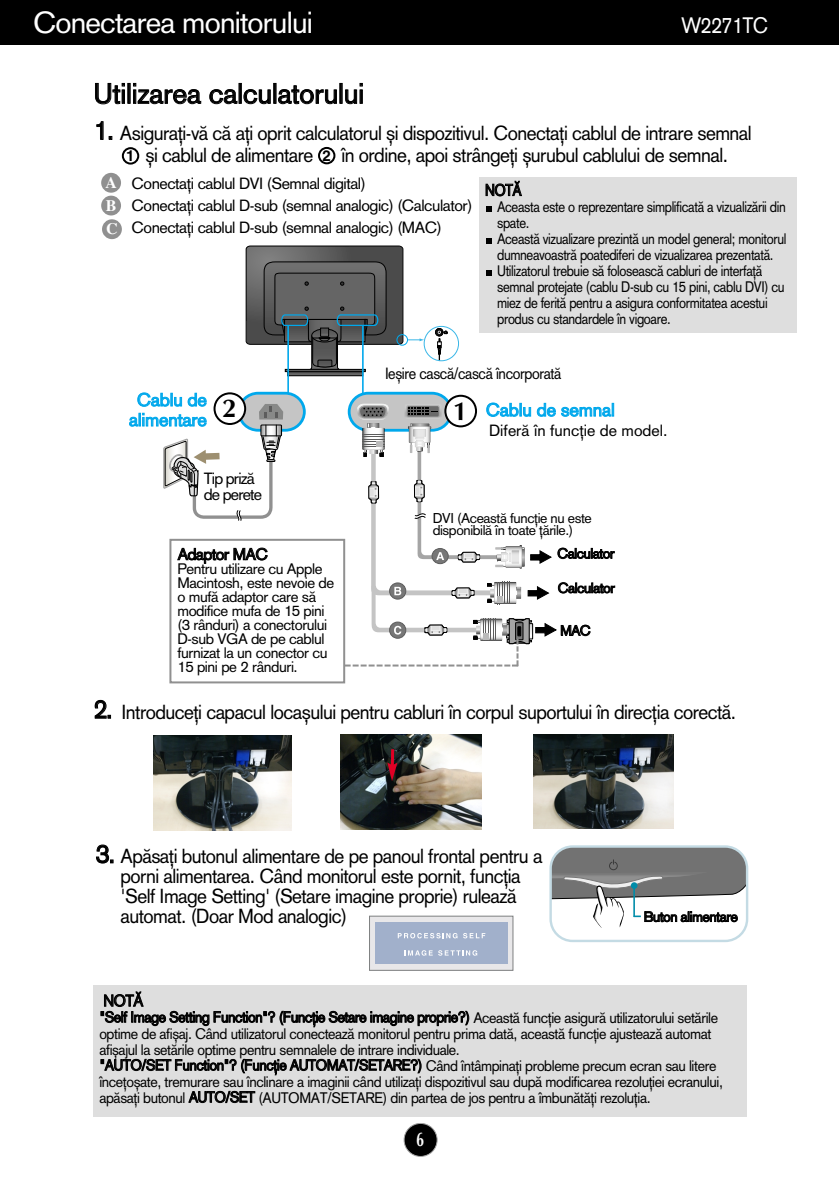
<style>
.page{position:relative;width:839px;height:1189px;background:#fff}
.page>*{position:absolute;margin:0;border:0;box-sizing:border-box;transform-origin:0 0}
.t1{font:30px "Akzid Gro Rom East";letter-spacing:-.03em;color:#fff}
.t2{font:28px "Akzid Gro Rom East";color:#000}
.t3{font:700 26px "Optima";color:#000}
.t4{font:22px "Akzid Gro Rom East";letter-spacing:-.03em;color:#fff;scale:.9 1}
.t5{font:20px/20px "Akzid Gro Rom East";letter-spacing:-.03em;color:#000;scale:.95 1}
.t6{font:700 20px "Optima";color:#fff;scale:.7 1}
.t7{font:18px/20px "Akzid Gro Rom East";letter-spacing:-.005em;color:#00a8ec}
.t8{font:16px/22.4px "Akzid Gro Rom East";letter-spacing:-.03em;color:#000}
.t9{font:16px "Akzid Gro Rom East";letter-spacing:-.03em;color:#000;scale:.9 1}
.t10{font:16px "Akzid Gro Rom East";color:#000}
.t11{font:16px/16px "Akzid Gro Rom East";letter-spacing:-.055em;color:#000}
.t12{font:16px "Akzid Gro Rom East";letter-spacing:-.03em;color:#000;scale:.95 1}
.t13{font:16px "Akzid Gro Rom East";letter-spacing:-.03em;color:#000;scale:.87 1}
.t14{font:700 16px/23px "Times";color:#fff}
.t15{font:15px/16px "Akzid Gro Rom East";letter-spacing:-.03em;color:#000;scale:.95 1}
.t16{font:15px/16px "Akzid Gro Rom East";letter-spacing:-.03em;color:#000;scale:.87 1}
.t17{font:15px/14px "Akzid Gro Rom East";letter-spacing:-.03em;color:#000}
.t18{font:700 15px "Helvetica";color:#000}
.t19{font:14px/12px "Akzid Gro Rom East";letter-spacing:-.03em;color:#000}
.s1{font-size:26px}
.s2{font-family:"Helvetica";font-weight:700;font-size:15px}
</style>
<div class="page">
<div style="left:404px;top:1123px;width:33px;height:33px;background:#000;border-radius:50%"></div>
<div style="left:403px;top:1123px;width:34px;height:34px;border:2px solid #a5a5a5;border-radius:50%"></div>
<div style="left:0;top:0;width:839px;height:45px;background:#000"></div>
<hr style="left:287px;top:372px;width:76px;height:4px;background:#5f5f5f">
<div style="left:287px;top:371px;width:76px;height:5px;border:1px solid #000"></div>
<div style="left:285px;top:369px;width:80px;height:3px;border:1px solid #000"></div>
<hr style="left:362px;top:326px;width:2px;height:67px;background:#00a8ec">
<hr style="left:287px;top:326px;width:2px;height:67px;background:#00a8ec">
<svg style="left:245px;top:246px;width:179px;height:124px"></svg>
<div style="left:424px;top:326px;width:35px;height:35px;border:1px solid #39b6e7;border-radius:50%"></div>
<svg style="left:435px;top:328px;width:13px;height:32px"></svg>
<div style="left:93px;top:985px;width:654px;height:131px;background:#dedede"></div>
<svg style="left:163px;top:390px;width:143px;height:131px"></svg>
<svg style="left:122px;top:147px;width:17px;height:18px"></svg>
<svg style="left:318px;top:147px;width:17px;height:17px"></svg>
<div style="left:101px;top:173px;width:20px;height:20px;background:#909090;border-radius:50%"></div>
<div style="left:101px;top:196px;width:20px;height:19px;background:#909090;border-radius:50%"></div>
<div style="left:479px;top:177px;width:318px;height:156px;background:#dedede"></div>
<svg style="left:486px;top:270px;width:6px;height:6px"></svg>
<svg style="left:486px;top:238px;width:6px;height:6px"></svg>
<svg style="left:486px;top:206px;width:6px;height:6px"></svg>
<div style="left:169px;top:539px;width:176px;height:144px;border:2px solid #909090"></div>
<svg style="left:344px;top:390px;width:213px;height:276px"></svg>
<img style="left:154px;top:735px;width:138px;height:95px">
<img style="left:340px;top:734px;width:141px;height:96px">
<img style="left:533px;top:734px;width:140px;height:95px">
<hr style="left:391px;top:749px;width:3px;height:17px;background:#df0025">
<svg style="left:387px;top:762px;width:10px;height:19px"></svg>
<div style="left:369px;top:916px;width:144px;height:54px;background:#e8e7e9"></div>
<div style="left:369px;top:915px;width:144px;height:55px;border:1px solid #7e8081"></div>
<div style="left:375px;top:923px;width:132px;height:41px;background:#a1b0cb"></div>
<svg style="left:398px;top:933px;width:59px;height:5px"></svg>
<svg style="left:463px;top:933px;width:22px;height:5px"></svg>
<svg style="left:404px;top:950px;width:73px;height:5px"></svg>
<svg style="left:549px;top:845px;width:199px;height:97px"></svg>
<div style="left:631px;top:882px;width:6px;height:7px;background:#008ca9;border-radius:50%"></div>
<div style="left:102px;top:219px;width:20px;height:20px;background:#909090;border-radius:50%"></div>
<h1 class="t1" style="left:33px;top:12px;width:281px">Conectarea monitorului</h1>
<h3 class="t4" style="left:681px;top:18px;width:98px">W2271TC</h3>
<h2 class="t2" style="left:94px;top:83px;width:272px">Utilizarea calculatorului</h2>
<h3 class="t5" style="left:126px;top:124px;width:660px;line-height:22px;text-indent:-33px"><span class="s1">1.</span> Asigura˛i-v„ c„ a˛i oprit calculatorul ∫i dispozitivul. Conecta˛i cablul de intrare semnal<br><span class="s2">1</span> ∫i cablul de alimentare</h3>
<h3 class="t5" style="left:341px;top:147px;width:408px">Ón ordine, apoi str‚nge˛i ∫urubul cablului de semnal.</h3>
<p class="t18" style="left:322px;top:150px;width:10px">2</p>
<p class="t14" style="left:105px;top:172px;width:13px">A<br>B</p>
<p class="t8" style="left:131px;top:173px;width:342px">Conecta˛i cablul DVI (Semnal digital)<br>Conecta˛i cablul D-sub (semnal analogic) (Calculator)<br>Conecta˛i cablul D-sub (semnal analogic) (MAC)</p>
<p class="t13" style="left:485px;top:184px;width:43px">NOT√</p>
<p class="t16" style="left:497px;top:200px;width:334px">Aceasta este o reprezentare simplificat„ a vizualiz„rii din spate.<br>Aceast„ vizualizare prezint„ un model general; monitorul dumneavoastr„ poatediferi de vizualizarea prezentat„.<br>Utilizatorul trebuie s„ foloseasc„ cabluri de interfa˛„ semnal protejate (cablu D-sub cu 15 pini, cablu DVI) cu miez de ferit„ pentru a asigura conformitatea acestui produs cu standardele Ón vigoare.</p>
<p class="t14" style="left:106px;top:218px;width:13px">C</p>
<p class="t9" style="left:385px;top:367px;width:197px">Ie∫ire casc„/casc„ Óncorporat„</p>
<p class="t7" style="left:129px;top:392px;width:109px;text-indent:8px">Cablu de alimentare <sup>2</sup></p>
<h3 class="t3" style="left:453px;top:400px;width:16px">1</h3>
<p class="t11" style="left:204px;top:472px;width:60px">Tip priz„ de perete</p>
<p class="t7" style="left:486px;top:402px;width:130px">Cablu de semnal</p>
<p class="t10" style="left:489px;top:424px;width:180px">Difer„ Ón func˛ie de model.</p>
<p class="t19" style="left:433px;top:514px;width:161px">DVI (Aceast„ func˛ie nu este disponibil„ Ón toate ˛„rile.)</p>
<p class="t8" style="left:178px;top:545px;width:92px">Adaptor MAC</p>
<p class="t17" style="left:177px;top:563px;width:158px">Pentru utilizare cu Apple<br>Macintosh, este nevoie de o muf„ adaptor care s„ modifice mufa de 15 pini (3 r‚nduri) a conectorului<br>D-sub VGA de pe cablul furnizat la un conector cu<br>15 pini pe 2 r‚nduri.</p>
<h3 class="t5" style="left:94px;top:704px;width:678px"><span class="s1">2.</span> Introduce˛i capacul loca∫ului pentru cabluri Ón corpul suportului Ón direc˛ia corect„.</h3>
<p class="t19" style="left:557px;top:549px;width:59px">Calculator</p>
<p class="t19" style="left:557px;top:583px;width:59px">Calculator</p>
<p class="t19" style="left:560px;top:626px;width:32px">MAC</p>
<h3 class="t5" style="left:121px;top:848px;width:445px;text-indent:-25px"><span class="s1">3.</span> Ap„sa˛i butonul alimentare de pe panoul frontal pentru a porni alimentarea. C‚nd monitorul este pornit, func˛ia 'Self Image Setting' (Setare imagine proprie) ruleaz„ automat. (Doar Mod analogic)</h3>
<p class="t19" style="left:643px;top:912px;width:96px">Buton alimentare</p>
<p class="t12" style="left:103px;top:995px;width:43px">NOT√</p>
<p class="t15" style="left:99px;top:1010px;width:658px">"Self Image Setting Function"? (Func˛ie Setare imagine proprie?) Aceast„ func˛ie asigur„ utilizatorului set„rile optime de afi∫aj. C‚nd utilizatorul conecteaz„ monitorul pentru prima dat„, aceast„ func˛ie ajusteaz„ automat afi∫ajul la set„rile optime pentru semnalele de intrare individuale.<br>"AUTO/SET Function"? (Func˛ie AUTOMAT/SETARE?) C‚nd Ónt‚mpina˛i probleme precum ecran sau litere Ónce˛o∫ate, tremurare sau Ónclinare a imaginii c‚nd utiliza˛i dispozitivul sau dup„ modificarea rezolu˛iei ecranului, ap„sa˛i butonul AUTO/SET (AUTOMAT/SETARE) din partea de jos pentru a Ómbun„t„˛i rezolu˛ia.</p>
<h3 class="t6" style="left:416px;top:1131px;width:13px">6</h3>
</div>
